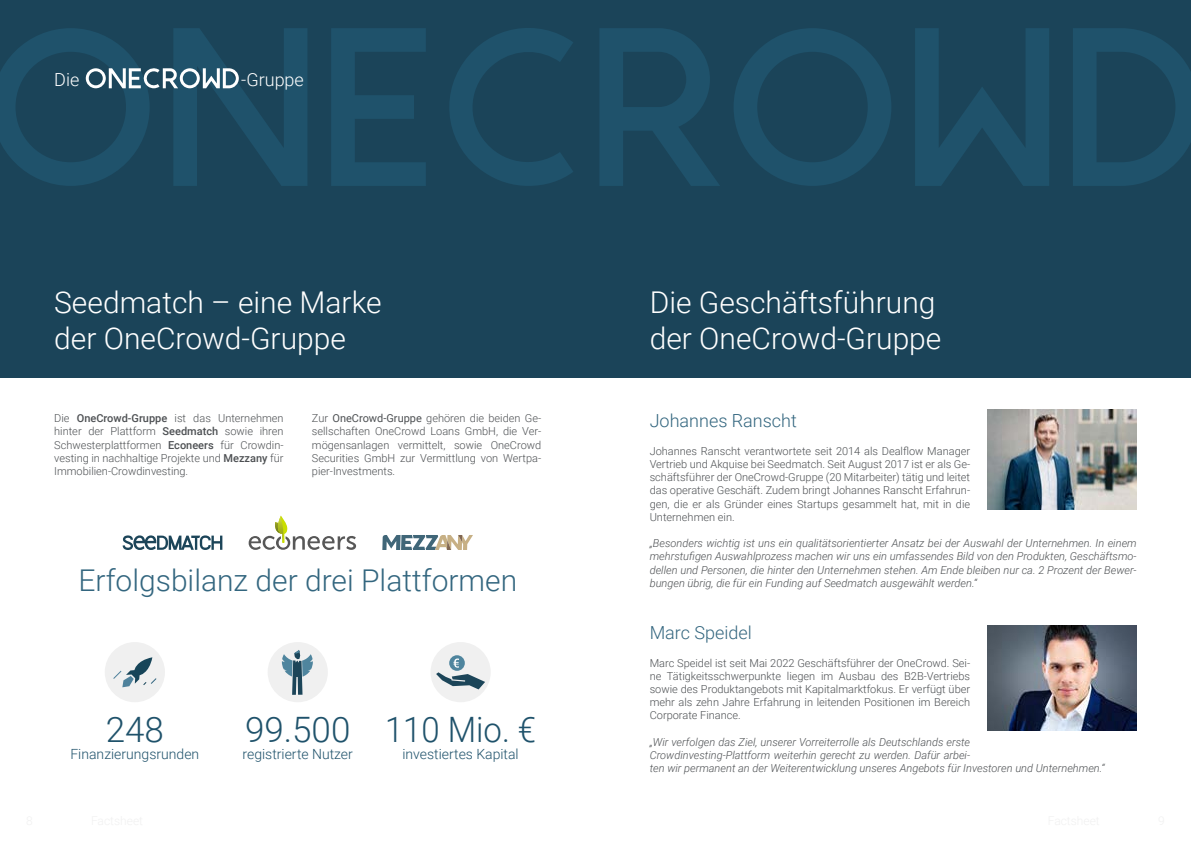
<style>
.page{position:relative;width:1191px;height:842px;background:#fff}
.page>*{position:absolute;margin:0;border:0;box-sizing:border-box;transform-origin:0 0}
.t1{font:300 35px "Roboto";color:#1f526b}
.t2{font:300 35px "Roboto";color:#1f526b;scale:.94 1}
.t3{font:300 30px/36px "Roboto";color:#fff}
.t4{font:300 30px "Roboto";color:#33667f}
.t5{font:300 18px "Roboto";color:#33667f}
.t6{font:300 18px "Roboto";color:#fff}
.t7{font:300 14px "Roboto";color:#1f526b}
.t8{font:300 11px/13.2px "Roboto";color:#4d5053;text-align:justify}
.t9{font:italic 300 11px/13.2px "Roboto";color:#4d5053;text-align:justify}
.s1{font-weight:500}
.s2{font-weight:400}
</style>
<div class="page">
<div style="left:0;top:0;width:1191px;height:377px;background:#1b4459"></div>
<svg style="left:449px;top:28px;width:124px;height:158px"></svg>
<svg style="left:1073px;top:28px;width:118px;height:158px"></svg>
<svg style="left:734px;top:28px;width:157px;height:158px"></svg>
<svg style="left:915px;top:28px;width:134px;height:158px"></svg>
<svg style="left:600px;top:28px;width:120px;height:158px"></svg>
<svg style="left:331px;top:28px;width:95px;height:158px"></svg>
<div style="left:105px;top:642px;width:60px;height:60px;background:#f0f0f0;border-radius:50%"></div>
<svg style="left:113px;top:657px;width:43px;height:30px"></svg>
<div style="left:268px;top:642px;width:60px;height:60px;background:#f0f0f0;border-radius:50%"></div>
<svg style="left:282px;top:650px;width:31px;height:45px"></svg>
<div style="left:430px;top:642px;width:61px;height:60px;background:#f0f0f0;border-radius:50%"></div>
<svg style="left:449px;top:655px;width:16px;height:16px"></svg>
<svg style="left:436px;top:658px;width:49px;height:31px"></svg>
<svg style="left:0;top:28px;width:307px;height:158px"></svg>
<img style="left:987px;top:409px;width:149px;height:100px">
<img style="left:987px;top:626px;width:149px;height:105px">
<svg style="left:123px;top:535px;width:99px;height:15px"></svg>
<svg style="left:248px;top:516px;width:108px;height:34px"></svg>
<svg style="left:382px;top:535px;width:91px;height:15px"></svg>
<h3 class="t6" style="left:54px;top:67px;width:27px">Die</h3>
<h3 class="t6" style="left:241px;top:67px;width:64px">-Gruppe</h3>
<h2 class="t3" style="left:54px;top:283px;width:329px">Seedmatch – eine Marke der OneCrowd-Gruppe</h2>
<p class="t8" style="left:54px;top:411px;width:231px">Die <span class="s1">OneCrowd-Gruppe</span> ist das Unternehmen hinter der Plattform <span class="s1">Seedmatch</span> sowie ihren Schwesterplattformen <span class="s1">Econeers</span> für Crowdin&shy;vesting in nachhaltige Projekte und <span class="s1">Mezzany</span> für Immobilien-Crowdinvesting.</p>
<p class="t8" style="left:312px;top:411px;width:231px">Zur <span class="s2">OneCrowd-Gruppe</span> gehören die beiden Ge&shy;sellschaften OneCrowd Loans GmbH, die Ver&shy;mögensanlagen vermittelt, sowie OneCrowd Securities GmbH zur Vermittlung von Wertpa&shy;pier-Investments.</p>
<h2 class="t4" style="left:78px;top:559px;width:440px">Erfolgsbilanz der drei Plattformen</h2>
<h1 class="t1" style="left:106px;top:705px;width:60px">248</h1>
<p class="t7" style="left:70px;top:744px;width:130px">Finanzierungsrunden</p>
<h1 class="t1" style="left:245px;top:705px;width:107px">99.500</h1>
<p class="t7" style="left:242px;top:744px;width:112px">registrierte Nutzer</p>
<h1 class="t2" style="left:385px;top:705px;width:162px">110 Mio. €</h1>
<p class="t7" style="left:402px;top:744px;width:118px">investiertes Kapital</p>
<h2 class="t3" style="left:649px;top:283px;width:293px">Die Geschäftsführung der OneCrowd-Gruppe</h2>
<h3 class="t5" style="left:649px;top:408px;width:149px">Johannes Ranscht</h3>
<p class="t8" style="left:649px;top:444px;width:322px">Johannes Ranscht verantwortete seit 2014 als Dealflow Manager Vertrieb und Akquise bei Seedmatch. Seit August 2017 ist er als Ge&shy;schäftsführer der OneCrowd-Gruppe (20 Mitarbeiter) tätig und leitet das operative Geschäft. Zudem bringt Johannes Ranscht Erfahrun&shy;gen, die er als Gründer eines Startups gesammelt hat, mit in die Unternehmen ein.</p>
<p class="t9" style="left:649px;top:536px;width:488px">„Besonders wichtig ist uns ein qualitätsorientierter Ansatz bei der Auswahl der Unternehmen. In einem mehrstufigen Auswahlprozess machen wir uns ein umfassendes Bild von den Produkten, Geschäftsmo&shy;dellen und Personen, die hinter den Unternehmen stehen. Am Ende bleiben nur ca. 2 Prozent der Bewer&shy;bungen übrig, die für ein Funding auf Seedmatch ausgewählt werden.“</p>
<h3 class="t5" style="left:649px;top:620px;width:104px">Marc Speidel</h3>
<p class="t8" style="left:649px;top:656px;width:322px">Marc Speidel ist seit Mai 2022 Geschäftsführer der OneCrowd. Sei&shy;ne Tätigkeitsschwerpunkte liegen im Ausbau des B2B-Vertriebs sowie des Produktangebots mit Kapitalmarktfokus. Er verfügt über mehr als zehn Jahre Erfahrung in leitenden Positionen im Bereich Corporate Finance.</p>
<p class="t9" style="left:649px;top:735px;width:456px;text-align:left">„Wir verfolgen das Ziel, unserer Vorreiterrolle als Deutschlands erste<br>Crowdinvesting-Plattform weiterhin gerecht zu werden. Dafür arbei-<br>ten wir permanent an der Weiterentwicklung unseres Angebots für Investoren und Unternehmen.“</p>
</div>
